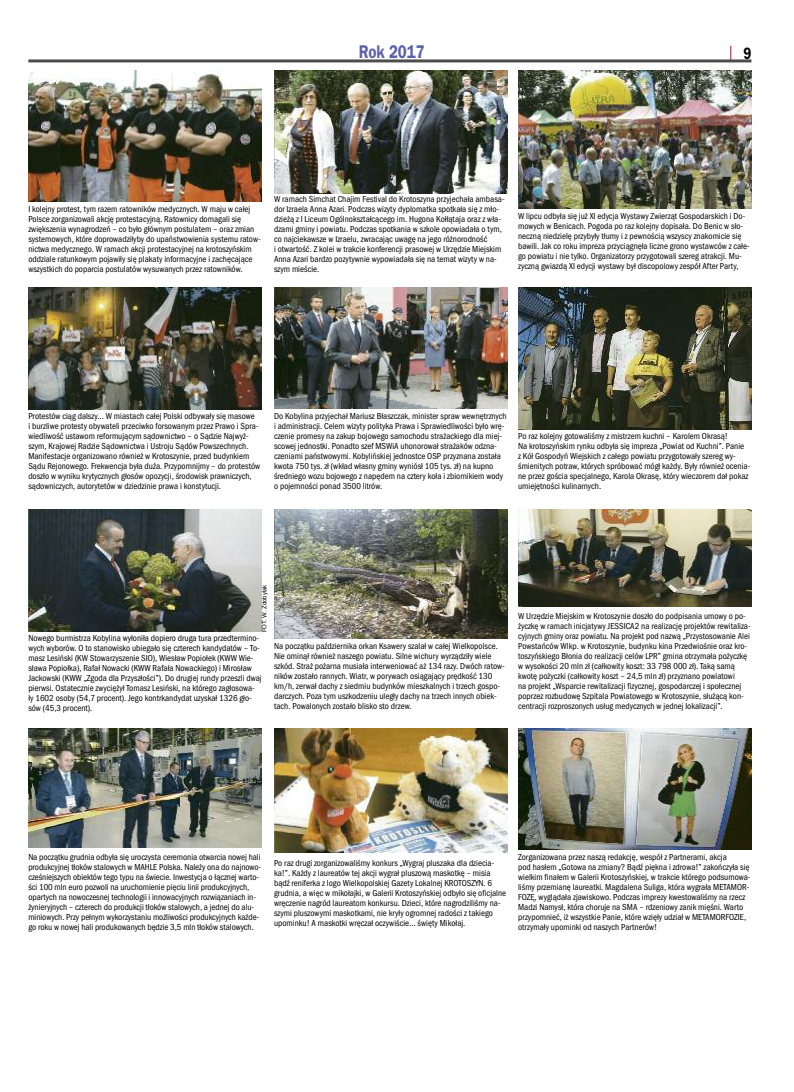
<style>
.page{position:relative;width:794px;height:1092px;background:#fff}
.page>*{position:absolute;margin:0;border:0;box-sizing:border-box;transform-origin:0 0}
.t1{font:19px "Franklin Got URWTCE Dem";color:#5b60ad;scale:.8 1}
.t2{font:17px "Franklin Got URWTCE Dem";color:#000;scale:.8 1}
.t3{font:9px/10px "Franklin Got URWTCE Boo Con";color:#000}
.t4{font:6px "Helvetica";letter-spacing:-.005em;color:#000}
</style>
<div class="page">
<hr style="left:28px;top:59px;width:723px;height:3px;background:#4d4d4d">
<svg style="left:730px;top:46px;width:1px;height:14px"></svg>
<img style="left:518px;top:71px;width:233px;height:137px">
<img style="left:274px;top:71px;width:233px;height:122px">
<img style="left:29px;top:71px;width:233px;height:130px">
<img style="left:518px;top:287px;width:233px;height:142px">
<img style="left:274px;top:287px;width:233px;height:122px">
<img style="left:29px;top:287px;width:233px;height:123px">
<img style="left:518px;top:510px;width:233px;height:96px">
<img style="left:274px;top:510px;width:233px;height:129px">
<img style="left:29px;top:510px;width:233px;height:121px">
<img style="left:518px;top:728px;width:233px;height:121px">
<img style="left:274px;top:728px;width:233px;height:124px">
<img style="left:29px;top:728px;width:233px;height:119px">
<h1 class="t1" style="left:359px;top:40px;width:84px">Rok 2017</h1>
<h2 class="t2" style="left:743px;top:43px;width:11px">9</h2>
<p class="t3" style="left:28px;top:203px;width:234px">I kolejny protest, tym razem ratowników medycznych. W maju w całej Polsce zorganizowali akcję protestacyjną. Ratownicy domagali się zwiększenia wynagrodzeń – co było głównym postulatem – oraz zmian systemowych, które doprowadziłyby do upaństwowienia systemu ratow&shy;nictwa medycznego. W ramach akcji protestacyjnej na krotoszyńskim oddziale ratunkowym pojawiły się plakaty informacyjne i zachęcające wszystkich do poparcia postulatów wysuwanych przez ratowników.</p>
<p class="t3" style="left:274px;top:194px;width:232px">W ramach Simchat Chajim Festival do Krotoszyna przyjechała ambasa&shy;dor Izraela Anna Azari. Podczas wizyty dyplomatka spotkała się z mło&shy;dzieżą z I Liceum Ogólnokształcącego im. Hugona Kołłątaja oraz z wła&shy;dzami gminy i powiatu. Podczas spotkania w szkole opowiadała o tym, co najciekawsze w Izraelu, zwracając uwagę na jego różnorodność<br>i otwartość. Z kolei w trakcie konferencji prasowej w Urzędzie Miejskim Anna Azari bardzo pozytywnie wypowiadała się na temat wizyty w na&shy;szym mieście.</p>
<p class="t3" style="left:518px;top:210px;width:233px">W lipcu odbyła się już XI edycja Wystawy Zwierząt Gospodarskich i Do&shy;mowych w Benicach. Pogoda po raz kolejny dopisała. Do Benic w sło&shy;neczną niedzielę przybyły tłumy i z pewnością wszyscy znakomicie się bawili. Jak co roku impreza przyciągnęła liczne grono wystawców z całe&shy;go powiatu i nie tylko. Organizatorzy przygotowali szereg atrakcji. Mu&shy;zyczną gwiazdą XI edycji wystawy był discopolowy zespół After Party,</p>
<p class="t3" style="left:28px;top:411px;width:233px">Protestów ciąg dalszy... W miastach całej Polski odbywały się masowe<br>i burzliwe protesty obywateli przeciwko forsowanym przez Prawo i Spra&shy;wiedliwość ustawom reformującym sądownictwo – o Sądzie Najwyż&shy;szym, Krajowej Radzie Sądownictwa i Ustroju Sądów Powszechnych.<br>Manifestacje organizowano również w Krotoszynie, przed budynkiem Sądu Rejonowego. Frekwencja była duża. Przypomnijmy – do protestów doszło w wyniku krytycznych głosów opozycji, środowisk prawniczych, sądowniczych, autorytetów w dziedzinie prawa i konstytucji.</p>
<p class="t3" style="left:274px;top:411px;width:234px">Do Kobylina przyjechał Mariusz Błaszczak, minister spraw wewnętrznych i administracji. Celem wizyty polityka Prawa i Sprawiedliwości było wrę&shy;czenie promesy na zakup bojowego samochodu strażackiego dla miej&shy;scowej jednostki. Ponadto szef MSWiA uhonorował strażaków odzna&shy;czeniami państwowymi. Kobylińskiej jednostce OSP przyznana została kwota 750 tys. zł (wkład własny gminy wyniósł 105 tys. zł) na kupno średniego wozu bojowego z napędem na cztery koła i zbiornikiem wody o pojemności ponad 3500 litrów.</p>
<p class="t3" style="left:518px;top:431px;width:234px">Po raz kolejny gotowaliśmy z mistrzem kuchni – Karolem Okrasą!<br>Na krotoszyńskim rynku odbyła się impreza „Powiat od Kuchni”. Panie<br>z Kół Gospodyń Wiejskich z całego powiatu przygotowały szereg wy&shy;śmienitych potraw, których spróbować mógł każdy. Były również ocenia&shy;ne przez gościa specjalnego, Karola Okrasę, który wieczorem dał pokaz umiejętności kulinarnych.</p>
<p class="t4" style="left:262px;top:632px;width:49px;rotate:-90deg">FOT. W. Zdobylak</p>
<p class="t3" style="left:28px;top:633px;width:235px">Nowego burmistrza Kobylina wyłoniła dopiero druga tura przedtermino&shy;wych wyborów. O to stanowisko ubiegało się czterech kandydatów – To&shy;masz Lesiński (KW Stowarzyszenie SIO), Wiesław Popiołek (KWW Wie&shy;sława Popiołka), Rafał Nowacki (KWW Rafała Nowackiego) i Mirosław Jackowski (KWW „Zgoda dla Przyszłości”). Do drugiej rundy przeszli dwaj pierwsi. Ostatecznie zwyciężył Tomasz Lesiński, na którego zagłosowa&shy;ły 1602 osoby (54,7 procent). Jego kontrkandydat uzyskał 1326 gło&shy;sów (45,3 procent).</p>
<p class="t3" style="left:274px;top:640px;width:232px">Na początku października orkan Ksawery szalał w całej Wielkopolsce.<br>Nie ominął również naszego powiatu. Silne wichury wyrządziły wiele szkód. Straż pożarna musiała interweniować aż 134 razy. Dwóch ratow&shy;ników zostało rannych. Wiatr, w porywach osiągający prędkość 130 km/h, zerwał dachy z siedmiu budynków mieszkalnych i trzech gospo&shy;darczych. Poza tym uszkodzeniu uległy dachy na trzech innych obiek&shy;tach. Powalonych zostało blisko sto drzew.</p>
<p class="t3" style="left:518px;top:610px;width:234px">W Urzędzie Miejskim w Krotoszynie doszło do podpisania umowy o po&shy;życzkę w ramach inicjatywy JESSICA2 na realizację projektów rewitaliza&shy;cyjnych gminy oraz powiatu. Na projekt pod nazwą „Przystosowanie Alei Powstańców Wlkp. w Krotoszynie, budynku kina Przedwiośnie oraz kro&shy;toszyńskiego Błonia do realizacji celów LPR” gmina otrzymała pożyczkę w wysokości 20 mln zł (całkowity koszt: 33 798 000 zł). Taką samą kwotę pożyczki (całkowity koszt – 24,5 mln zł) przyznano powiatowi<br>na projekt „Wsparcie rewitalizacji fizycznej, gospodarczej i społecznej poprzez rozbudowę Szpitala Powiatowego w Krotoszynie, służącą kon&shy;centracji rozproszonych usług medycznych w jednej lokalizacji”.</p>
<p class="t3" style="left:28px;top:851px;width:234px">Na początku grudnia odbyła się uroczysta ceremonia otwarcia nowej hali produkcyjnej tłoków stalowych w MAHLE Polska. Należy ona do najnowo&shy;cześniejszych obiektów tego typu na świecie. Inwestycja o łącznej warto&shy;ści 100 mln euro pozwoli na uruchomienie pięciu linii produkcyjnych, opartych na nowoczesnej technologii i innowacyjnych rozwiązaniach in&shy;żynieryjnych – czterech do produkcji tłoków stalowych, a jednej do alu&shy;miniowych. Przy pełnym wykorzystaniu możliwości produkcyjnych każde&shy;go roku w nowej hali produkowanych będzie 3,5 mln tłoków stalowych.</p>
<p class="t3" style="left:274px;top:858px;width:234px">Po raz drugi zorganizowaliśmy konkurs „Wygraj pluszaka dla dziecia&shy;ka!”. Każdy z laureatów tej akcji wygrał pluszową maskotkę – misia bądź reniferka z logo Wielkopolskiej Gazety Lokalnej KROTOSZYN. 6 grudnia, a więc w mikołajki, w Galerii Krotoszyńskiej odbyło się oficjalne wręczenie nagród laureatom konkursu. Dzieci, które nagrodziliśmy na&shy;szymi pluszowymi maskotkami, nie kryły ogromnej radości z takiego upominku! A maskotki wręczał oczywiście... święty Mikołaj.</p>
<p class="t3" style="left:518px;top:851px;width:234px">Zorganizowana przez naszą redakcję, wespół z Partnerami, akcja<br>pod hasłem „Gotowa na zmiany? Bądź piękna i zdrowa!” zakończyła się wielkim finałem w Galerii Krotoszyńskiej, w trakcie którego podsumowa&shy;liśmy przemianę laureatki. Magdalena Suliga, która wygrała METAMOR-FOZĘ, wyglądała zjawiskowo. Podczas imprezy kwestowaliśmy na rzecz Madzi Namysł, która choruje na SMA – rdzeniowy zanik mięśni. Warto przypomnieć, iż wszystkie Panie, które wzięły udział w METAMORFOZIE, otrzymały upominki od naszych Partnerów!</p>
</div>
